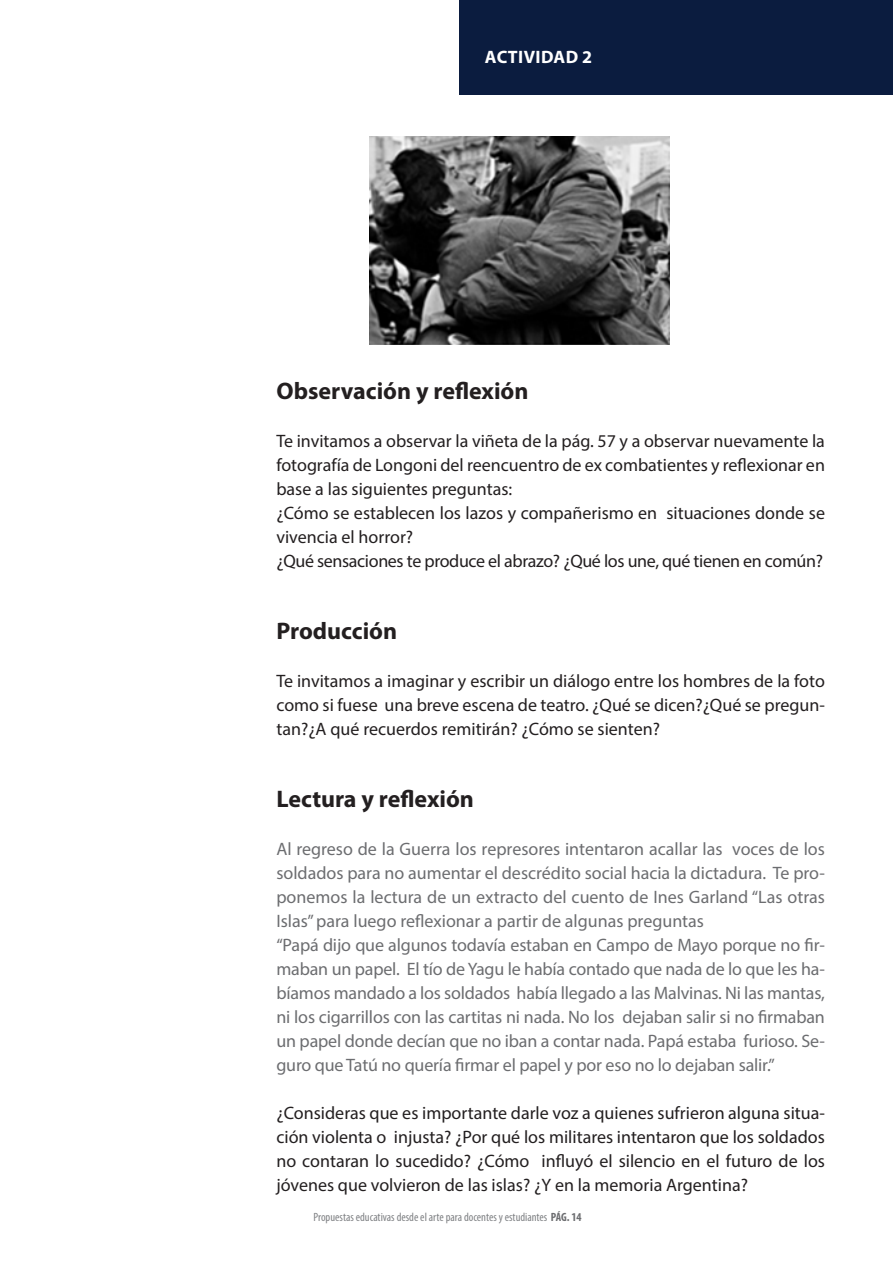
<style>
.page{position:relative;width:893px;height:1263px;background:#fff}
.page>*{position:absolute;margin:0;border:0;box-sizing:border-box;transform-origin:0 0}
.t1{font:700 24px "Myriad Pro";color:#231f20}
.t2{font:18px/24px "Myriad Pro";color:#231f20;text-align:justify}
.t3{font:18px/24px "Myriad Pro";letter-spacing:-.005em;color:#6c6d70;text-align:justify}
.t4{font:18px "Myriad Pro";letter-spacing:-.02em;color:#231f20}
.t5{font:700 18px "Myriad Pro";letter-spacing:.02em;color:#fff}
.t6{font:condensed 12px "Myriad Pro";color:#808285}
.s1{font-weight:700;color:#6c6d70}
</style>
<div class="page">
<div style="left:459px;top:0;width:434px;height:94px;background:#0b1c3f"></div>
<img style="left:370px;top:136px;width:300px;height:208px">
<p class="t5" style="left:485px;top:45px;width:109px">ACTIVIDAD 2</p>
<p class="t1" style="left:276px;top:375px;width:254px">Observación y reflexión</p>
<p class="t2" style="left:276px;top:428px;width:550px">Te invitamos a observar la viñeta de la pág. 57 y a observar nuevamente la fotografía de Longoni del reencuentro de ex combatientes y reflexionar en base a las siguientes preguntas:</p>
<p class="t2" style="left:276px;top:500px;width:550px">¿Cómo se establecen los lazos y compañerismo en situaciones donde se vivencia el horror?</p>
<p class="t4" style="left:276px;top:549px;width:548px">¿Qué sensaciones te produce el abrazo? ¿Qué los une, qué tienen en común?</p>
<p class="t1" style="left:276px;top:615px;width:122px">Producción</p>
<p class="t2" style="left:276px;top:668px;width:550px">Te invitamos a imaginar y escribir un diálogo entre los hombres de la foto como si fuese una breve escena de teatro. ¿Qué se dicen?¿Qué se pregun&shy;tan?¿A qué recuerdos remitirán? ¿Cómo se sienten?</p>
<p class="t1" style="left:276px;top:783px;width:199px">Lectura y reflexión</p>
<p class="t3" style="left:276px;top:836px;width:550px">Al regreso de la Guerra los represores intentaron acallar las voces de los soldados para no aumentar el descrédito social hacia la dictadura. Te pro&shy;ponemos la lectura de un extracto del cuento de Ines Garland “Las otras Islas” para luego reflexionar a partir de algunas preguntas</p>
<p class="t3" style="left:276px;top:932px;width:550px">“Papá dijo que algunos todavía estaban en Campo de Mayo porque no fir&shy;maban un papel. El tío de Yagu le había contado que nada de lo que les ha&shy;bíamos mandado a los soldados había llegado a las Malvinas. Ni las mantas, ni los cigarrillos con las cartitas ni nada. No los dejaban salir si no firmaban un papel donde decían que no iban a contar nada. Papá estaba furioso. Se&shy;guro que Tatú no quería firmar el papel y por eso no lo dejaban salir.”</p>
<p class="t2" style="left:276px;top:1100px;width:550px">¿Consideras que es importante darle voz a quienes sufrieron alguna situa&shy;ción violenta o injusta? ¿Por qué los militares intentaron que los soldados no contaran lo sucedido? ¿Cómo influyó el silencio en el futuro de los jóvenes que volvieron de las islas? ¿Y en la memoria Argentina?</p>
<p class="t6" style="left:313px;top:1210px;width:270px">Propuestas educativas desde el arte para docentes y estudiantes <span class="s1">PÁG. 14</span></p>
</div>
